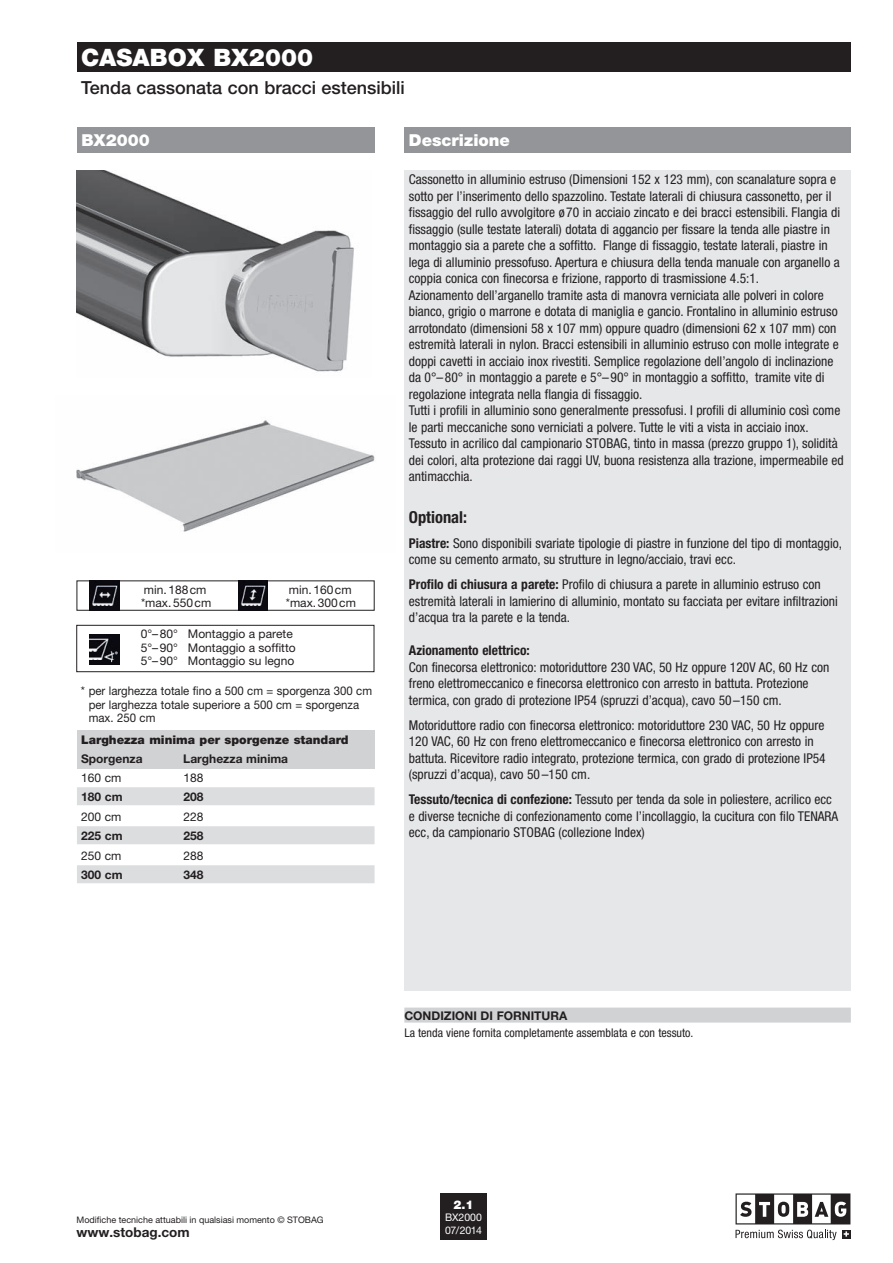
<style>
.page{position:relative;width:893px;height:1263px;background:#fff}
.page>*{position:absolute;margin:0;border:0;box-sizing:border-box;transform-origin:0 0}
.t1{font:900 24px "Helvetica Neue LT Pro";color:#fff}
.t2{font:500 18px "Helvetica Neue LT Pro";color:#231f20}
.t3{font:900 16.5px "Helvetica Neue LT Pro";color:#fff}
.t4{font:700 condensed 16.5px "Helvetica Neue LT Pro";color:#231f20}
.t5{font:condensed 13.5px/16.5px "Helvetica Neue LT Pro";color:#231f20}
.t6{font:700 condensed 13.5px "Helvetica Neue LT Pro";color:#231f20}
.t7{font:700 13.5px "Helvetica Neue LT Pro";color:#231f20}
.t8{font:12px/13.5px "Helvetica Neue LT Pro";color:#231f20}
.t9{font:700 12px "Helvetica Neue LT Pro";color:#231f20}
.t10{font:condensed 12px "Helvetica Neue LT Pro";color:#231f20}
.t11{font:900 12px "Helvetica Neue LT Pro";color:#231f20}
.t12{font:900 12px "Helvetica Neue LT Pro";color:#fff}
.t13{font:10.5px/12.6px "Helvetica Neue LT Pro";color:#fff}
.t14{font:9px "Helvetica Neue LT Pro";color:#231f20}
.s1{font-weight:700}
</style>
<div class="page">
<img style="left:77px;top:170px;width:277px;height:202px">
<img style="left:76px;top:420px;width:299px;height:112px">
<div style="left:404px;top:170px;width:447px;height:820px;background:#e6e7e9"></div>
<div style="left:404px;top:128px;width:447px;height:25px;background:#939598"></div>
<div style="left:404px;top:1007px;width:447px;height:15px;background:#d1d2d4"></div>
<div style="left:77px;top:731px;width:298px;height:38px;background:#d1d2d4"></div>
<div style="left:77px;top:625px;width:297px;height:47px;border:1px solid #231f20"></div>
<svg style="left:735px;top:1193px;width:115px;height:47px"></svg>
<div style="left:77px;top:43px;width:773px;height:29px;background:#231f20"></div>
<div style="left:440px;top:1193px;width:47px;height:47px;background:#231f20"></div>
<div style="left:77px;top:787px;width:298px;height:18px;background:#dcdddf"></div>
<div style="left:77px;top:826px;width:298px;height:18px;background:#dcdddf"></div>
<div style="left:77px;top:865px;width:298px;height:18px;background:#dcdddf"></div>
<div style="left:77px;top:128px;width:298px;height:25px;background:#939598"></div>
<div style="left:77px;top:580px;width:298px;height:31px;border:1px solid #231f20"></div>
<img style="left:89px;top:580px;width:30px;height:30px">
<img style="left:238px;top:580px;width:30px;height:30px">
<img style="left:89px;top:634px;width:30px;height:30px">
<h1 class="t1" style="left:81px;top:43px;width:234px">CASABOX BX2000</h1>
<h2 class="t2" style="left:81px;top:76px;width:325px">Tenda cassonata con bracci estensibili</h2>
<p class="t3" style="left:81px;top:130px;width:70px">BX2000</p>
<p class="t8" style="left:144px;top:582px;width:64px">min. 188 cm</p>
<p class="t8" style="left:289px;top:582px;width:64px">min. 160 cm</p>
<p class="t8" style="left:141px;top:596px;width:72px">*max. 550 cm</p>
<p class="t8" style="left:286px;top:596px;width:72px">*max. 300 cm</p>
<p class="t8" style="left:141px;top:627px;width:157px">0°– 80° Montaggio a parete<br>5°– 90° Montaggio a soffitto<br>5°– 90° Montaggio su legno</p>
<p class="t8" style="left:89px;top:684px;width:285px;text-indent:-8px">* per larghezza totale fino a 500 cm = sporgenza 300 cm per larghezza totale superiore a 500 cm = sporgenza max. 250 cm</p>
<p class="t11" style="left:81px;top:732px;width:269px">Larghezza minima per sporgenze standard</p>
<p class="t9" style="left:81px;top:751px;width:63px">Sporgenza</p>
<p class="t9" style="left:183px;top:751px;width:106px">Larghezza minima</p>
<p class="t8" style="left:81px;top:770px;width:42px">160 cm</p>
<p class="t8" style="left:183px;top:770px;width:22px">188</p>
<p class="t9" style="left:81px;top:789px;width:43px">180 cm</p>
<p class="t9" style="left:183px;top:789px;width:22px">208</p>
<p class="t8" style="left:81px;top:809px;width:42px">200 cm</p>
<p class="t8" style="left:183px;top:809px;width:22px">228</p>
<p class="t9" style="left:81px;top:828px;width:43px">225 cm</p>
<p class="t9" style="left:183px;top:828px;width:22px">258</p>
<p class="t8" style="left:81px;top:848px;width:42px">250 cm</p>
<p class="t8" style="left:183px;top:848px;width:22px">288</p>
<p class="t9" style="left:81px;top:867px;width:43px">300 cm</p>
<p class="t9" style="left:183px;top:867px;width:22px">348</p>
<p class="t3" style="left:409px;top:130px;width:103px">Descrizione</p>
<p class="t5" style="left:409px;top:171px;width:436px">Cassonetto in alluminio estruso (Dimensioni 152 x 123 mm), con scanalature sopra e sotto per l’inserimento dello spazzolino. Testate laterali di chiusura cassonetto, per il fissaggio del rullo avvolgitore ø70 in acciaio zincato e dei bracci estensibili. Flangia di fissaggio (sulle testate laterali) dotata di aggancio per fissare la tenda alle piastre in montaggio sia a parete che a soffitto. Flange di fissaggio, testate laterali, piastre in lega di alluminio pressofuso. Apertura e chiusura della tenda manuale con arganello a coppia conica con finecorsa e frizione, rapporto di trasmissione 4.5:1.<br>Azionamento dell’arganello tramite asta di manovra verniciata alle polveri in colore bianco, grigio o marrone e dotata di maniglia e gancio. Frontalino in alluminio estruso arrotondato (dimensioni 58 x 107 mm) oppure quadro (dimensioni 62 x 107 mm) con estremità laterali in nylon. Bracci estensibili in alluminio estruso con molle integrate e doppi cavetti in acciaio inox rivestiti. Semplice regolazione dell’angolo di inclinazione da 0°– 80° in montaggio a parete e 5°– 90° in montaggio a soffitto, tramite vite di regolazione integrata nella flangia di fissaggio.<br>Tutti i profili in alluminio sono generalmente pressofusi. I profili di alluminio così come le parti meccaniche sono verniciati a polvere. Tutte le viti a vista in acciaio inox.<br>Tessuto in acrilico dal campionario STOBAG, tinto in massa (prezzo gruppo 1), solidità dei colori, alta protezione dai raggi UV, buona resistenza alla trazione, impermeabile ed antimacchia.</p>
<p class="t4" style="left:409px;top:507px;width:60px">Optional:</p>
<p class="t5" style="left:409px;top:535px;width:435px"><span class="s1">Piastre:</span> Sono disponibili svariate tipologie di piastre in funzione del tipo di montaggio, come su cemento armato, su strutture in legno/acciaio, travi ecc.</p>
<p class="t5" style="left:409px;top:576px;width:430px"><span class="s1">Profilo di chiusura a parete:</span> Profilo di chiusura a parete in alluminio estruso con estremità laterali in lamierino di alluminio, montato su facciata per evitare infiltrazioni d’acqua tra la parete e la tenda.</p>
<p class="t6" style="left:409px;top:642px;width:122px">Azionamento elettrico:</p>
<p class="t5" style="left:409px;top:659px;width:422px">Con finecorsa elettronico: motoriduttore 230 VAC, 50 Hz oppure 120V AC, 60 Hz con freno elettromeccanico e finecorsa elettronico con arresto in battuta. Protezione termica, con grado di protezione IP54 (spruzzi d’acqua), cavo 50–150 cm.</p>
<p class="t5" style="left:409px;top:717px;width:418px">Motoriduttore radio con finecorsa elettronico: motoriduttore 230 VAC, 50 Hz oppure 120 VAC, 60 Hz con freno elettromeccanico e finecorsa elettronico con arresto in battuta. Ricevitore radio integrato, protezione termica, con grado di protezione IP54 (spruzzi d’acqua), cavo 50–150 cm.</p>
<p class="t5" style="left:409px;top:791px;width:431px"><span class="s1">Tessuto/tecnica di confezione:</span> Tessuto per tenda da sole in poliestere, acrilico ecc e diverse tecniche di confezionamento come l’incollaggio, la cucitura con filo TENARA ecc, da campionario STOBAG (collezione Index)</p>
<p class="t9" style="left:404px;top:1009px;width:165px">CONDIZIONI DI FORNITURA</p>
<p class="t10" style="left:404px;top:1025px;width:291px">La tenda viene fornita completamente assemblata e con tessuto.</p>
<p class="t14" style="left:77px;top:1214px;width:249px">Modifiche tecniche attuabili in qualsiasi momento © STOBAG</p>
<p class="t7" style="left:77px;top:1224px;width:115px">www.stobag.com</p>
<p class="t12" style="left:453px;top:1197px;width:22px">2.1</p>
<p class="t13" style="left:445px;top:1211px;width:38px">BX2000<br>07/2014</p>
</div>
